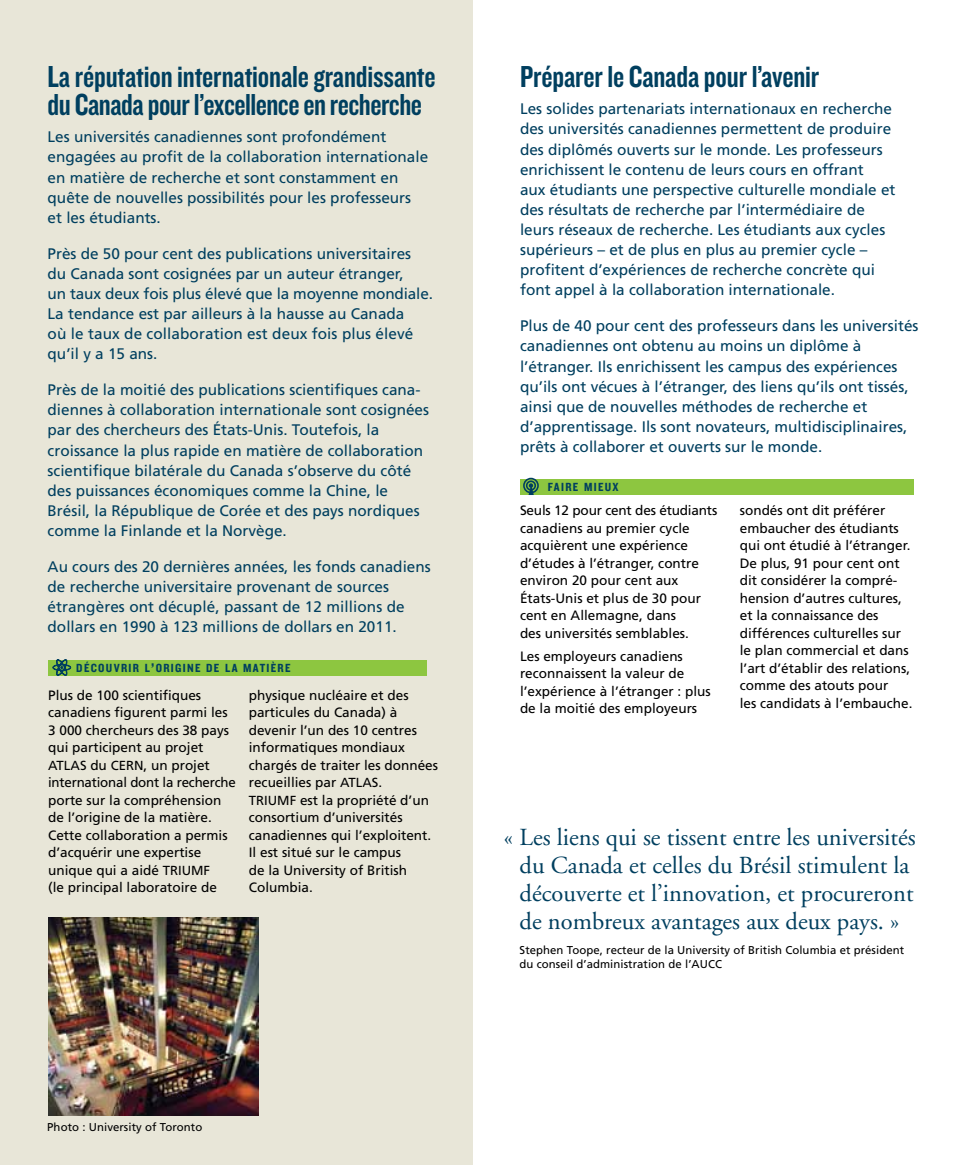
<style>
.page{position:relative;width:961px;height:1165px;background:#fff}
.page>*{position:absolute;margin:0;border:0;box-sizing:border-box;transform-origin:0 0}
.t1{font:31.5px/28px "Knockout HTF49 Liteweight";letter-spacing:-.005em;color:#003f5f}
.t2{font:24.5px/28px "Adobe Garamond";color:#003f5f;text-align:center}
.t3{font:15.4px/20.1px "Frutiger LT Std";color:#003f5f}
.t4{font:13.65px/17.5px "Frutiger LT Std";color:#000}
.t5{font:12.25px "Knockout HTF50 Welterweight";letter-spacing:.105em;color:#003f5f}
.t6{font:11.38px/14px "Frutiger";letter-spacing:.005em;color:#000}
.s1{font-size:17.5px}
.s2{font-size:13.12px}
</style>
<div class="page">
<div style="left:0;top:0;width:472px;height:1165px;background:#e8e6d8"></div>
<div style="left:520px;top:479px;width:394px;height:16px;background:#8dc640"></div>
<div style="left:523px;top:478px;width:15px;height:15px;border:2px solid #003f5f;border-radius:50%"></div>
<div style="left:526px;top:480px;width:10px;height:11px;border:2px solid #003f5f;border-radius:50%"></div>
<svg style="left:528px;top:483px;width:5px;height:12px"></svg>
<div style="left:48px;top:660px;width:378px;height:15px;background:#8dc640"></div>
<svg style="left:52px;top:659px;width:19px;height:17px"></svg>
<img style="left:48px;top:917px;width:210px;height:198px">
<h1 class="t1" style="left:48px;top:64px;width:389px">La réputation internationale grandissante du Canada pour l’excellence en recherche</h1>
<p class="t3" style="left:48px;top:127px;width:382px">Les universités canadiennes sont profondément engagées au profit de la collaboration internationale en matière de recherche et sont constamment en quête de nouvelles possibilités pour les professeurs et les étudiants.</p>
<p class="t3" style="left:48px;top:243px;width:387px">Près de 50 pour cent des publications universitaires du Canada sont cosignées par un auteur étranger,<br>un taux deux fois plus élevé que la moyenne mondiale.<br>La tendance est par ailleurs à la hausse au Canada<br>où le taux de collaboration est deux fois plus élevé qu’il y a 15 ans.</p>
<p class="t3" style="left:48px;top:380px;width:383px">Près de la moitié des publications scientifiques cana&shy;diennes à collaboration internationale sont cosignées par des chercheurs des États-Unis. Toutefois, la croissance la plus rapide en matière de collaboration scientifique bilatérale du Canada s’observe du côté des puissances économiques comme la Chine, le Brésil, la République de Corée et des pays nordiques comme la Finlande et la Norvège.</p>
<p class="t3" style="left:48px;top:557px;width:384px">Au cours des 20 dernières années, les fonds canadiens de recherche universitaire provenant de sources étrangères ont décuplé, passant de 12 millions de dollars en 1990 à 123 millions de dollars en 2011.</p>
<p class="t5" style="left:76px;top:661px;width:216px">DÉCOUVRIR L<span class="s1">’</span>ORIGINE DE LA MATIÈRE</p>
<p class="t4" style="left:249px;top:686px;width:191px">physique nucléaire et des particules du Canada) à devenir l’un des 10 centres informatiques mondiaux chargés de traiter les données recueillies par <span class="s2">ATLAS</span>.<br><span class="s2">TRIUMF</span> est la propriété d’un consortium d’universités canadiennes qui l’exploitent.<br>Il est situé sur le campus<br>de la University of British<br>Columbia.</p>
<p class="t4" style="left:48px;top:686px;width:189px">Plus de 100 scientifiques canadiens figurent parmi les<br>3 000 chercheurs des 38 pays qui participent au projet<br><span class="s2">ATLAS</span> du <span class="s2">CERN</span>, un projet international dont la recherche porte sur la compréhension de l’origine de la matière.<br>Cette collaboration a permis d’acquérir une expertise unique qui a aidé <span class="s2">TRIUMF<br></span>(le principal laboratoire de</p>
<p class="t6" style="left:47px;top:1120px;width:156px">Photo : University of Toronto</p>
<h1 class="t1" style="left:520px;top:64px;width:301px">Préparer le Canada pour l’avenir</h1>
<p class="t3" style="left:520px;top:99px;width:377px">Les solides partenariats internationaux en recherche des universités canadiennes permettent de produire des diplômés ouverts sur le monde. Les professeurs enrichissent le contenu de leurs cours en offrant<br>aux étudiants une perspective culturelle mondiale et des résultats de recherche par l’intermédiaire de leurs réseaux de recherche. Les étudiants aux cycles supérieurs – et de plus en plus au premier cycle – profitent d’expériences de recherche concrète qui font appel à la collaboration internationale.</p>
<p class="t3" style="left:520px;top:316px;width:400px">Plus de 40 pour cent des professeurs dans les universités canadiennes ont obtenu au moins un diplôme à l’étranger. Ils enrichissent les campus des expériences qu’ils ont vécues à l’étranger, des liens qu’ils ont tissés, ainsi que de nouvelles méthodes de recherche et d’apprentissage. Ils sont novateurs, multidisciplinaires, prêts à collaborer et ouverts sur le monde.</p>
<p class="t5" style="left:547px;top:481px;width:72px">FAIRE MIEUX</p>
<p class="t4" style="left:520px;top:502px;width:199px">Seuls 12 pour cent des étudiants canadiens au premier cycle acquièrent une expérience d’études à l’étranger, contre environ 20 pour cent aux<br>États-Unis et plus de 30 pour cent en Allemagne, dans<br>des universités semblables.</p>
<p class="t4" style="left:520px;top:647px;width:192px">Les employeurs canadiens reconnaissent la valeur de l’expérience à l’étranger : plus de la moitié des employeurs</p>
<p class="t4" style="left:739px;top:502px;width:174px">sondés ont dit préférer embaucher des étudiants qui ont étudié à l’étranger.<br>De plus, 91 pour cent ont dit considérer la compré&shy;hension d’autres cultures, et la connaissance des différences culturelles sur le plan commercial et dans l’art d’établir des relations, comme des atouts pour<br>les candidats à l’embauche.</p>
<h2 class="t2" style="left:504px;top:824px;width:413px">« Les liens qui se tissent entre les universités du Canada et celles du Brésil stimulent la découverte et l’innovation, et procureront de nombreux avantages aux deux pays. »</h2>
<p class="t6" style="left:519px;top:943px;width:386px">Stephen Toope, recteur de la University of British Columbia et président du conseil d’administration de l’AUCC</p>
</div>
